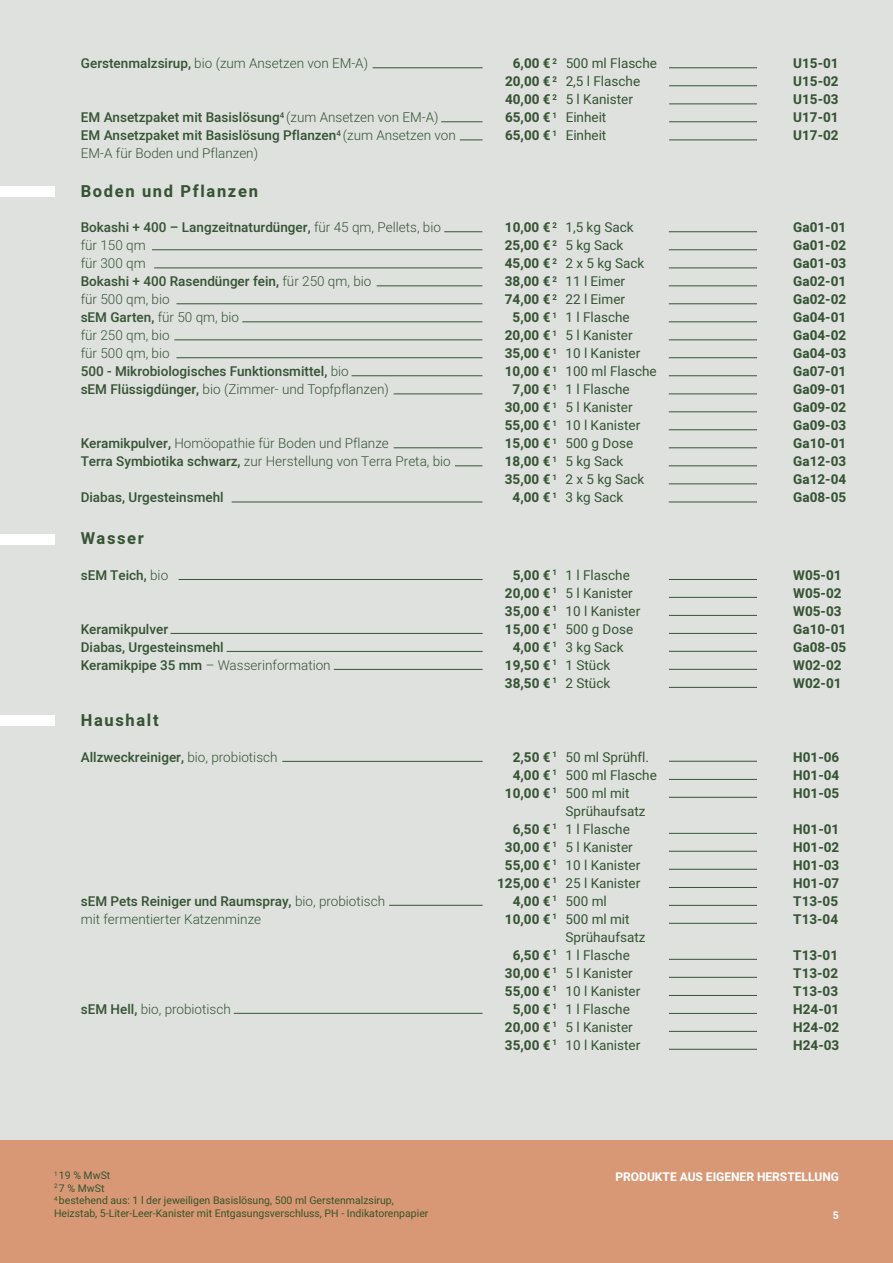
<style>
.page{position:relative;width:893px;height:1263px;background:#dee1de}
.page>*{position:absolute;margin:0;border:0;box-sizing:border-box;transform-origin:0 0}
.t1{font:700 16.5px "Heebo";letter-spacing:.1em;color:#375435}
.t2{font:700 13.5px/18px "Heebo";color:#375435;text-align:center}
.t3{font:300 13.5px/18px "Heebo";color:#375435}
.t4{font:13.5px/18px "Heebo";color:#375435}
.t5{font:500 13.5px/18px "Heebo";color:#375435}
.t6{font:13.5px "Heebo";color:#365436}
.t7{font:700 13.5px "Heebo";color:#365436}
.t8{font:700 12px "Heebo";color:#fff}
.t9{font:10.5px/12.6px "Heebo";color:#395427}
.t10{font:700 10.5px "Heebo";color:#fff}
.s1{font-weight:500}
.s2{font-weight:300}
.s3{color:#365436}
.s4{color:#375435}
</style>
<div class="page">
<div style="left:0;top:1140px;width:893px;height:123px;background:#d89875"></div>
<hr style="left:669px;top:231px;width:88px;height:1px;background:#375435">
<hr style="left:444px;top:231px;width:38px;height:1px;background:#375435">
<hr style="left:669px;top:357px;width:88px;height:1px;background:#375435">
<hr style="left:176px;top:357px;width:306px;height:1px;background:#375435">
<hr style="left:669px;top:339px;width:88px;height:1px;background:#375435">
<hr style="left:174px;top:339px;width:308px;height:1px;background:#375435">
<hr style="left:669px;top:465px;width:88px;height:1px;background:#375435">
<svg style="left:455px;top:465px;width:27px;height:1px"></svg>
<hr style="left:669px;top:267px;width:88px;height:1px;background:#375435">
<hr style="left:669px;top:502px;width:88px;height:1px;background:#375435">
<hr style="left:232px;top:502px;width:250px;height:1px;background:#375435">
<hr style="left:154px;top:267px;width:328px;height:1px;background:#375435">
<hr style="left:669px;top:393px;width:88px;height:1px;background:#375435">
<hr style="left:394px;top:393px;width:88px;height:1px;background:#375435">
<hr style="left:669px;top:321px;width:88px;height:1px;background:#375435">
<hr style="left:242px;top:321px;width:240px;height:1px;background:#375435">
<hr style="left:669px;top:447px;width:88px;height:1px;background:#375435">
<hr style="left:394px;top:447px;width:88px;height:1px;background:#375435">
<hr style="left:669px;top:285px;width:88px;height:1px;background:#375435">
<hr style="left:377px;top:285px;width:105px;height:1px;background:#375435">
<hr style="left:669px;top:411px;width:88px;height:1px;background:#375435">
<hr style="left:669px;top:303px;width:88px;height:1px;background:#375435">
<hr style="left:176px;top:303px;width:306px;height:1px;background:#375435">
<hr style="left:669px;top:429px;width:88px;height:1px;background:#375435">
<hr style="left:669px;top:249px;width:88px;height:1px;background:#375435">
<hr style="left:669px;top:483px;width:88px;height:1px;background:#375435">
<hr style="left:152px;top:249px;width:330px;height:1px;background:#375435">
<hr style="left:669px;top:375px;width:88px;height:1px;background:#375435">
<hr style="left:352px;top:375px;width:130px;height:1px;background:#375435">
<div style="left:0;top:186px;width:54px;height:11px;background:#fff"></div>
<hr style="left:669px;top:140px;width:88px;height:1px;background:#375435">
<hr style="left:669px;top:103px;width:88px;height:1px;background:#375435">
<svg style="left:460px;top:140px;width:23px;height:1px"></svg>
<hr style="left:669px;top:121px;width:88px;height:1px;background:#375435">
<hr style="left:669px;top:85px;width:88px;height:1px;background:#375435">
<hr style="left:441px;top:121px;width:42px;height:1px;background:#375435">
<hr style="left:669px;top:633px;width:88px;height:1px;background:#375435">
<hr style="left:171px;top:633px;width:312px;height:1px;background:#375435">
<hr style="left:334px;top:669px;width:149px;height:1px;background:#375435">
<hr style="left:227px;top:651px;width:256px;height:1px;background:#375435">
<hr style="left:669px;top:651px;width:88px;height:1px;background:#375435">
<hr style="left:669px;top:669px;width:88px;height:1px;background:#375435">
<hr style="left:669px;top:687px;width:88px;height:1px;background:#375435">
<div style="left:0;top:534px;width:54px;height:10px;background:#fff"></div>
<hr style="left:669px;top:597px;width:88px;height:1px;background:#375435">
<hr style="left:669px;top:579px;width:88px;height:1px;background:#375435">
<hr style="left:179px;top:579px;width:304px;height:1px;background:#375435">
<hr style="left:669px;top:615px;width:88px;height:1px;background:#375435">
<div style="left:0;top:715px;width:54px;height:11px;background:#fff"></div>
<hr style="left:669px;top:797px;width:88px;height:1px;background:#375435">
<hr style="left:669px;top:851px;width:88px;height:1px;background:#375435">
<hr style="left:389px;top:905px;width:94px;height:1px;background:#375435">
<hr style="left:669px;top:779px;width:88px;height:1px;background:#375435">
<hr style="left:669px;top:761px;width:88px;height:1px;background:#375435">
<hr style="left:669px;top:833px;width:88px;height:1px;background:#375435">
<hr style="left:282px;top:761px;width:201px;height:1px;background:#375435">
<hr style="left:669px;top:869px;width:88px;height:1px;background:#375435">
<hr style="left:669px;top:887px;width:88px;height:1px;background:#375435">
<hr style="left:669px;top:905px;width:88px;height:1px;background:#375435">
<hr style="left:669px;top:959px;width:88px;height:1px;background:#375435">
<hr style="left:669px;top:995px;width:88px;height:1px;background:#375435">
<hr style="left:669px;top:1013px;width:88px;height:1px;background:#375435">
<hr style="left:669px;top:1049px;width:88px;height:1px;background:#375435">
<hr style="left:669px;top:1031px;width:88px;height:1px;background:#375435">
<hr style="left:669px;top:923px;width:88px;height:1px;background:#375435">
<hr style="left:234px;top:1013px;width:249px;height:1px;background:#375435">
<hr style="left:669px;top:977px;width:88px;height:1px;background:#375435">
<hr style="left:669px;top:67px;width:88px;height:1px;background:#375435">
<hr style="left:373px;top:67px;width:110px;height:1px;background:#375435">
<p class="t3" style="left:81px;top:54px;width:289px"><span class="s1">Gerstenmalzsirup,</span> bio (zum Ansetzen von EM-A)</p>
<p class="t5" style="left:81px;top:109px;width:377px">EM Ansetzpaket mit Basislösung<sup>4</sup> <span class="s2">(zum Ansetzen von EM-A)<br></span>EM Ansetzpaket mit Basislösung Pflanzen<sup>4</sup> <span class="s2">(zum Ansetzen von<br>EM-A für Boden und Pflanzen)</span></p>
<p class="t1" style="left:81px;top:179px;width:179px">Boden und Pflanzen</p>
<p class="t3" style="left:81px;top:218px;width:362px"><span class="s1">Bokashi + 400 – Langzeitnaturdünger,</span> für 45 qm, Pellets, bio für 150 qm<br>für 300 qm<br><span class="s1">Bokashi + 400 Rasendünger fein,</span> für 250 qm, bio<br>für 500 qm, bio<br><span class="s1">sEM Garten,</span> für 50 qm, bio<br>für 250 qm, bio<br>für 500 qm, bio<br><span class="s1">500 - Mikrobiologisches Funktionsmittel,</span> bio<br><span class="s1">sEM Flüssigdünger,</span> bio (Zimmer- und Topfpflanzen)</p>
<p class="t3" style="left:81px;top:434px;width:372px"><span class="s1">Keramikpulver,</span> Homöopathie für Boden und Pflanze<br><span class="s1">Terra Symbiotika schwarz,</span> zur Herstellung von Terra Preta, bio</p>
<p class="t5" style="left:81px;top:488px;width:144px">Diabas, Urgesteinsmehl</p>
<p class="t1" style="left:81px;top:527px;width:65px">Wasser</p>
<p class="t5" style="left:81px;top:566px;width:89px">sEM Teich, <span class="s2">bio</span></p>
<p class="t5" style="left:81px;top:620px;width:251px">Keramikpulver<br>Diabas, Urgesteinsmehl<br>Keramikpipe 35 mm <span class="s2">– Wasserinformation</span></p>
<p class="t1" style="left:81px;top:709px;width:79px">Haushalt</p>
<p class="t5" style="left:81px;top:748px;width:198px">Allzweckreiniger, <span class="s2">bio, probiotisch</span></p>
<p class="t3" style="left:81px;top:892px;width:306px"><span class="s1">sEM Pets Reiniger und Raumspray,</span> bio, probiotisch mit fermentierter Katzenminze</p>
<p class="t3" style="left:81px;top:1000px;width:152px"><span class="s1">sEM Hell,</span> bio, probiotisch</p>
<p class="t2" style="left:505px;top:55px;width:54px">6,00 € <sup>2<br></sup>20,00 € <sup>2<br></sup>40,00 € <sup>2<br></sup>65,00 € <sup>1<br></sup>65,00 € <sup>1</sup></p>
<p class="t2" style="left:793px;top:55px;width:47px;text-align:justify">U15-01<br>U15-02<br>U15-03<br>U17-01<br>U17-02</p>
<p class="t4" style="left:566px;top:54px;width:93px">500 ml Flasche<br>2,5 l Flasche<br>5 l Kanister<br>Einheit<br>Einheit</p>
<p class="t2" style="left:505px;top:219px;width:54px">10,00 € <sup>2<br></sup>25,00 € <sup>2<br></sup>45,00 € <sup>2<br></sup>38,00 € <sup>2<br></sup>74,00 € <sup>2<br></sup>5,00 € <sup>1<br></sup>20,00 € <sup>1<br></sup>35,00 € <sup>1<br></sup>10,00 € <sup>1<br></sup>7,00 € <sup>1<br></sup>30,00 € <sup>1<br></sup>55,00 € <sup>1<br></sup>15,00 € <sup>1<br></sup>18,00 € <sup>1<br></sup>35,00 € <sup>1<br></sup>4,00 € <sup>1</sup></p>
<p class="t2" style="left:793px;top:219px;width:54px;text-align:justify">Ga01-01<br>Ga01-02<br>Ga01-03<br>Ga02-01<br>Ga02-02<br>Ga04-01<br>Ga04-02<br>Ga04-03<br>Ga07-01<br>Ga09-01<br>Ga09-02<br>Ga09-03<br>Ga10-01<br>Ga12-03<br>Ga12-04<br>Ga08-05</p>
<p class="t4" style="left:565px;top:218px;width:93px">1,5 kg Sack<br>5 kg Sack<br>2 x 5 kg Sack<br>11 l Eimer<br>22 l Eimer<br>1 l Flasche<br>5 l Kanister<br>10 l Kanister<br>100 ml Flasche<br>1 l Flasche<br>5 l Kanister<br>10 l Kanister<br>500 g Dose<br>5 kg Sack<br>2 x 5 kg Sack<br>3 kg Sack</p>
<p class="t4" style="left:566px;top:566px;width:76px">1 l Flasche<br>5 l Kanister<br>10 l Kanister<br>500 g Dose<br>3 kg Sack<br>1 Stück<br>2 Stück</p>
<p class="t2" style="left:505px;top:566px;width:54px">5,00 € <sup>1<br></sup>20,00 € <sup>1<br></sup>35,00 € <sup>1<br></sup>15,00 € <sup>1<br></sup>4,00 € <sup>1<br></sup>19,50 € <sup>1<br></sup>38,50 € <sup>1</sup></p>
<p class="t2" style="left:793px;top:566px;width:54px;text-align:left">W05-01<br>W05-02<br>W05-03<br>Ga10-01<br>Ga08-05<br>W02-02<br>W02-01</p>
<p class="t2" style="left:505px;top:748px;width:54px">2,50 € <sup>1<br></sup>4,00 € <sup>1<br></sup>10,00 € <sup>1</sup></p>
<p class="t2" style="left:497px;top:820px;width:61px;text-align:right">6,50 € <sup>1<br></sup>30,00 € <sup>1<br></sup>55,00 € <sup>1<br></sup><span class="s3">125,00 €</span> <sup>1<br></sup>4,00 € <sup>1<br></sup>10,00 € <sup>1</sup></p>
<p class="t2" style="left:505px;top:946px;width:54px">6,50 € <sup>1<br></sup>30,00 € <sup>1<br></sup>55,00 € <sup>1<br></sup>5,00 € <sup>1<br></sup>20,00 € <sup>1<br></sup>35,00 € <sup>1</sup></p>
<p class="t4" style="left:566px;top:748px;width:93px">50 ml Sprühfl.<br>500 ml Flasche<br>500 ml mit<br>Sprühaufsatz<br>1 l Flasche<br>5 l Kanister<br>10 l Kanister</p>
<p class="t6" style="left:566px;top:873px;width:76px">25 l Kanister</p>
<p class="t4" style="left:566px;top:892px;width:81px">500 ml<br>500 ml mit<br>Sprühaufsatz<br>1 l Flasche<br>5 l Kanister<br>10 l Kanister<br>1 l Flasche<br>5 l Kanister<br>10 l Kanister</p>
<p class="t2" style="left:793px;top:748px;width:48px;text-align:justify">H01-06<br>H01-04<br>H01-05</p>
<p class="t2" style="left:793px;top:820px;width:48px;text-align:justify">H01-01<br>H01-02<br>H01-03</p>
<p class="t7" style="left:793px;top:873px;width:48px">H01-07</p>
<p class="t2" style="left:793px;top:892px;width:46px;text-align:left">T13-05<br>T13-04</p>
<p class="t2" style="left:793px;top:946px;width:48px;text-align:justify">T13-01<br>T13-02<br>T13-03<br>H24-01<br>H24-02<br>H24-03</p>
<p class="t9" style="left:54px;top:1169px;width:376px"><sup>1</sup> <span class="s4">19 % MwSt<br></span><sup>2</sup> <span class="s4">7 % MwSt<br></span><sup>4</sup> bestehend aus: 1 l der jeweiligen Basislösung, 500 ml Gerstenmalzsirup, Heizstab, 5-Liter-Leer-Kanister mit Entgasungsverschluss, PH - Indikatorenpapier</p>
<p class="t8" style="left:615px;top:1168px;width:225px">PRODUKTE AUS EIGENER HERSTELLUNG</p>
<p class="t10" style="left:833px;top:1208px;width:8px">5</p>
</div>
